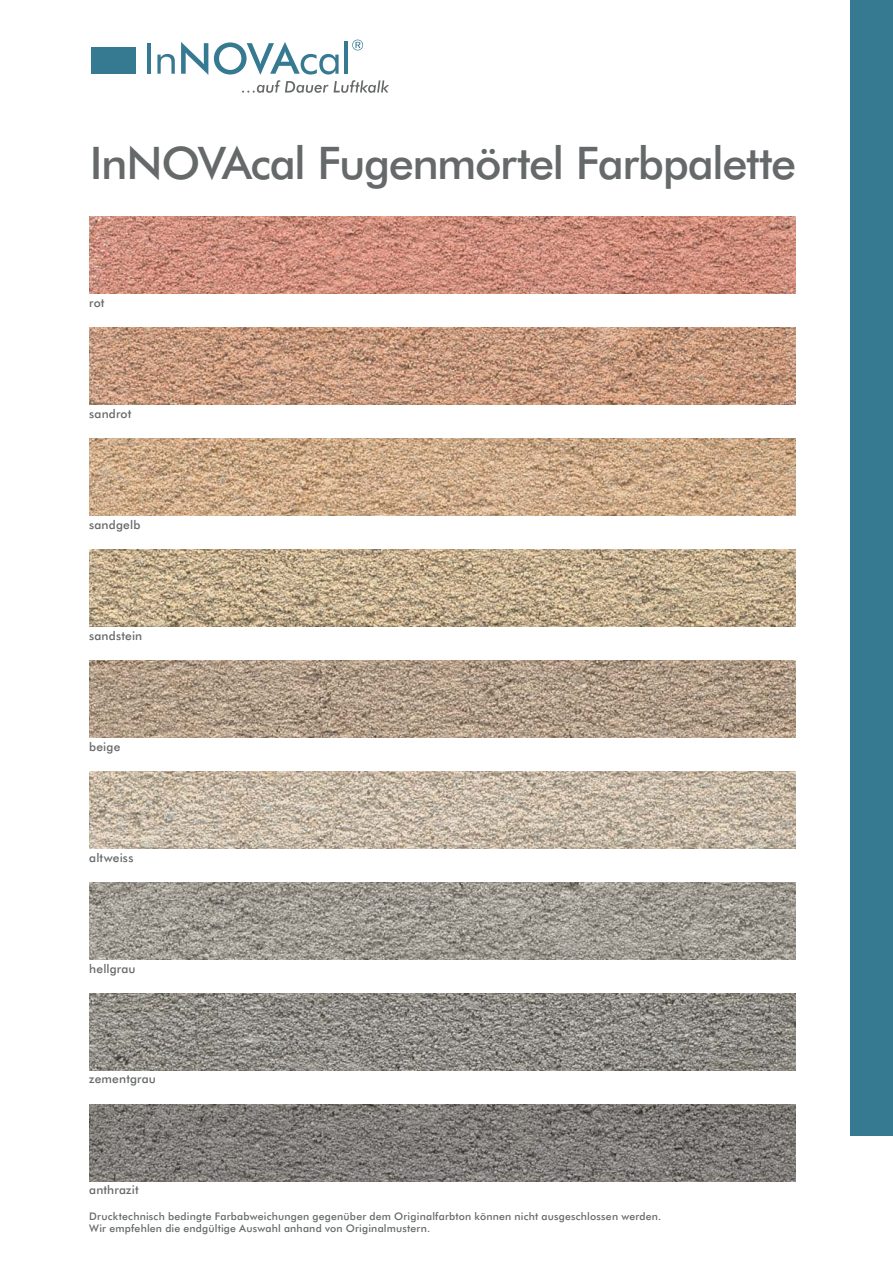
<style>
.page{position:relative;width:893px;height:1263px;background:#fff}
.page>*{position:absolute;margin:0;border:0;box-sizing:border-box;transform-origin:0 0}
.t1{font:500 45px "Futura BT";letter-spacing:-.035em;color:#66696a}
.t2{font:500 12px "Futura BT";letter-spacing:.01em;color:#66696a}
.t3{font:500 10.5px/12px "Futura BT";letter-spacing:.02em;color:#66696a}
</style>
<div class="page">
<div style="left:850px;top:0;width:43px;height:1135px;background:#367a91"></div>
<div style="left:92px;top:48px;width:44px;height:26px;background:#367a91"></div>
<hr style="left:147px;top:43px;width:4px;height:31px;background:#367a91">
<svg style="left:157px;top:54px;width:18px;height:20px"></svg>
<svg style="left:181px;top:42px;width:27px;height:33px"></svg>
<svg style="left:214px;top:40px;width:175px;height:53px"></svg>
<img style="left:89px;top:217px;width:706px;height:76px">
<img style="left:89px;top:328px;width:706px;height:76px">
<img style="left:89px;top:439px;width:706px;height:76px">
<img style="left:89px;top:550px;width:706px;height:76px">
<img style="left:89px;top:661px;width:706px;height:76px">
<img style="left:89px;top:772px;width:706px;height:76px">
<img style="left:89px;top:883px;width:706px;height:76px">
<img style="left:89px;top:994px;width:706px;height:76px">
<img style="left:89px;top:1104px;width:706px;height:77px">
<h1 class="t1" style="left:90px;top:144px;width:708px">InNOVAcal Fugenmörtel Farbpalette</h1>
<p class="t2" style="left:89px;top:297px;width:17px">rot</p>
<p class="t2" style="left:89px;top:408px;width:44px">sandrot</p>
<p class="t2" style="left:89px;top:519px;width:53px">sandgelb</p>
<p class="t2" style="left:89px;top:630px;width:55px">sandstein</p>
<p class="t2" style="left:89px;top:741px;width:33px">beige</p>
<p class="t2" style="left:89px;top:852px;width:46px">altweiss</p>
<p class="t2" style="left:89px;top:963px;width:48px">hellgrau</p>
<p class="t2" style="left:89px;top:1074px;width:68px">zementgrau</p>
<p class="t2" style="left:89px;top:1185px;width:51px">anthrazit</p>
<p class="t3" style="left:89px;top:1211px;width:573px">Drucktechnisch bedingte Farbabweichungen gegenüber dem Originalfarbton können nicht ausgeschlossen werden.<br>Wir empfehlen die endgültige Auswahl anhand von Originalmustern.</p>
</div>
